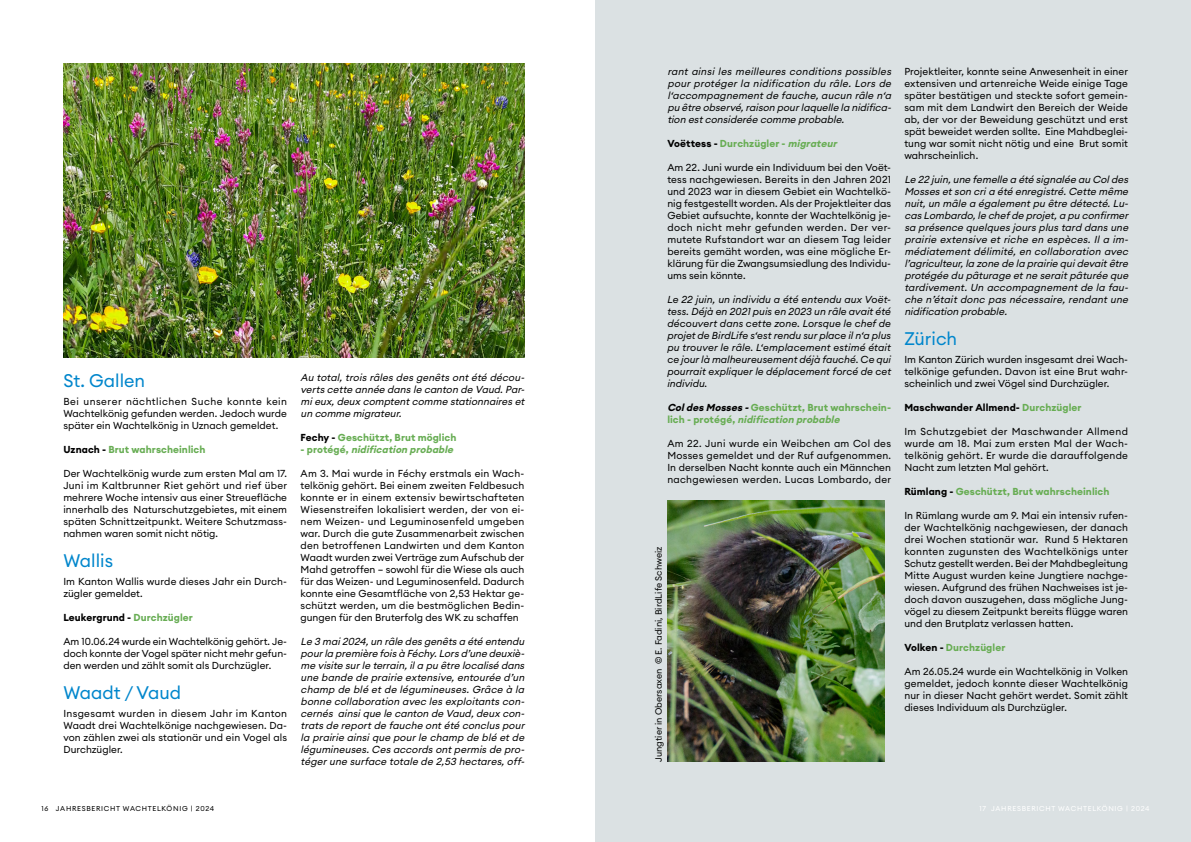
<style>
.page{position:relative;width:1191px;height:842px;background:#fff}
.page>*{position:absolute;margin:0;border:0;box-sizing:border-box;transform-origin:0 0}
.t1{font:18px "Euclid Circular A";color:#0086cc}
.t2{font:10px/12px "Euclid Circular A";letter-spacing:.005em;color:#000;text-align:justify}
.t3{font:italic 10px/12px "Euclid Circular A";color:#000;text-align:justify}
.t4{font:italic 10px/12px "Euclid Circular A";letter-spacing:.005em;color:#000;text-align:justify}
.t5{font:700 10px/12px "Euclid Circular A";letter-spacing:.005em;color:#68ad54}
.t6{font:700 10px "Euclid Circular A";letter-spacing:.005em;color:#000}
.t7{font:italic 700 10px "Euclid Circular A";color:#68ad54}
.t8{font:9px "Euclid Circular A";color:#040504}
.t9{font:7px "Euclid Circular A";letter-spacing:.1em;color:#000}
.t10{font:7px "Euclid Circular A";letter-spacing:.1em;color:#fff}
.s1{color:#000}
.s2{color:#68ad54}
.s3{font-style:normal}
.s4{font-style:italic}
.s5{font-style:italic;color:#000}
</style>
<div class="page">
<div style="left:595px;top:0;width:596px;height:842px;background:#dbe1e3"></div>
<img style="left:667px;top:500px;width:217px;height:262px">
<img style="left:64px;top:63px;width:460px;height:295px">
<h1 class="t1" style="left:63px;top:369px;width:83px">St. Gallen</h1>
<p class="t2" style="left:63px;top:395px;width:225px">Bei unserer nächtlichen Suche konnte kein Wachtelkönig gefunden werden. Jedoch wurde später ein Wachtelkönig in Uznach gemeldet.</p>
<p class="t5" style="left:63px;top:444px;width:144px"><span class="s1">Uznach -</span> Brut wahrscheinlich</p>
<p class="t2" style="left:63px;top:467px;width:225px">Der Wachtelkönig wurde zum ersten Mal am 17.<br>Juni im Kaltbrunner Riet gehört und rief über mehrere Woche intensiv aus einer Streuefläche innerhalb des Naturschutzgebietes, mit einem späten Schnittzeitpunkt. Weitere Schutzmass&shy;nahmen waren somit nicht nötig.</p>
<h1 class="t1" style="left:63px;top:549px;width:51px">Wallis</h1>
<p class="t2" style="left:63px;top:575px;width:225px">Im Kanton Wallis wurde dieses Jahr ein Durch&shy;zügler gemeldet.</p>
<p class="t6" style="left:63px;top:611px;width:131px">Leukergrund - <span class="s2">Durchzügler</span></p>
<p class="t2" style="left:63px;top:635px;width:225px">Am 10.06.24 wurde ein Wachtelkönig gehört. Je&shy;doch konnte der Vogel später nicht mehr gefun&shy;den werden und zählt somit als Durchzügler.</p>
<h1 class="t1" style="left:63px;top:681px;width:119px">Waadt / Vaud</h1>
<p class="t2" style="left:63px;top:707px;width:225px">Insgesamt wurden in diesem Jahr im Kanton Waadt drei Wachtelkönige nachgewiesen. Da&shy;von zählen zwei als stationär und ein Vogel als Durchzügler.</p>
<p class="t3" style="left:300px;top:371px;width:228px">Au total,trois râles des genêts ontété décou&shy;vertscette année dansle canton de Vaud.Par&shy;mieux,deux comptentcomme stationnaireset un comme migrateur.</p>
<p class="t5" style="left:300px;top:432px;width:157px"><span class="s1">Fechy -</span> Geschützt, Brut möglich</p>
<p class="t7" style="left:300px;top:443px;width:157px"><span class="s3">- p r o t é g é ,</span> nidification probable</p>
<p class="t2" style="left:300px;top:467px;width:225px">Am 3. Mai wurde in Féchy erstmals ein Wach&shy;telkönig gehört. Bei einem zweiten Feldbesuch konnte er in einem extensiv bewirtschafteten Wiesenstreifen lokalisiert werden, der von ei&shy;nem Weizen- und Leguminosenfeld umgeben war. Durch die gute Zusammenarbeit zwischen den betroffenen Landwirten und dem Kanton Waadt wurden zwei Verträge zum Aufschub der Mahd getroffen – sowohl für die Wiese als auch für das Weizen- und Leguminosenfeld. Dadurch konnte eine Gesamtfläche von 2,53 Hektar ge&shy;schützt werden, um die bestmöglichen Bedin&shy;gungen für den Bruterfolg des WK zu schaffen</p>
<p class="t3" style="left:300px;top:635px;width:228px">Le 3 mai2024,un râle desgenêtsa été entendu pourla première foisà Féchy.Lorsd’une deuxiè&shy;me visite surle terrain,ila pu être localisé dans une bande de prairie extensive,entourée d’un champ de blé etde légumineuses.Grâce à la bonne collaboration avec lesexploitantscon&shy;cernés ainsique le canton de Vaud,deux con&shy;tratsde reportde fauche ontété concluspour la prairie ainsique pourle champ de blé etde légumineuses.Cesaccordsontpermisde pro&shy;tégerune surface totale de 2,53 hectares,off-</p>
<p class="t3" style="left:667px;top:65px;width:228px">rant ainsi les meilleures conditions possibles pour protéger la nidification du râle. Lors de l‘accompagnementde fauche,aucun râle n‘a pu être observé,raison pourlaquelle la nidifica&shy;tion estconsiderée comme probable.</p>
<p class="t5" style="left:667px;top:138px;width:174px"><span class="s1">Voëttess -</span> Durchzügler - <span class="s4">migrateur</span></p>
<p class="t2" style="left:667px;top:161px;width:225px">Am 22. Juni wurde ein Individuum bei den Voët&shy;tess nachgewiesen. Bereits in den Jahren 2021 und 2023 war in diesem Gebiet ein Wachtelkö&shy;nig festgestellt worden. Als der Projektleiter das Gebiet aufsuchte, konnte der Wachtelkönig je&shy;doch nicht mehr gefunden werden. Der ver&shy;mutete Rufstandort war an diesem Tag leider bereits gemäht worden, was eine mögliche Er&shy;klärung für die Zwangsumsiedlung des Individu&shy;ums sein könnte.</p>
<p class="t4" style="left:667px;top:293px;width:225px">Le 22 juin, un individu a été entendu aux Voët&shy;tess. Déjà en 2021 puis en 2023 un râle avait été découvert dans cette zone. Lorsque le chef de projet de BirdLife s‘est rendu sur place il n‘a plus pu trouver le râle. L‘emplacement estimé était ce jour là malheureusement déjà fauché. Ce qui pourrait expliquer le déplacement forcé de cet individu.</p>
<p class="t5" style="left:667px;top:402px;width:225px"><span class="s5">ColdesMosses-</span>Geschützt, Brut wahrschein&shy;l i c h - p r o t é g é , <span class="s4">nidification probable</span></p>
<p class="t2" style="left:667px;top:437px;width:225px">Am 22. Juni wurde ein Weibchen am Col des Mosses gemeldet und der Ruf aufgenommen.<br>In derselben Nacht konnte auch ein Männchen nachgewiesen werden. Lucas Lombardo, der</p>
<p class="t8" style="left:652px;top:762px;width:217px;rotate:-90deg">Jungtier in Obersaxen © E. Fadini, BirdLife Schweiz</p>
<p class="t2" style="left:904px;top:65px;width:225px">Projektleiter, konnte seine Anwesenheit in einer extensiven und artenreiche Weide einige Tage später bestätigen und steckte sofort gemein&shy;sam mit dem Landwirt den Bereich der Weide ab, der vor der Beweidung geschützt und erst spät beweidet werden sollte. Eine Mahdbeglei&shy;tung war somit nicht nötig und eine Brut somit wahrscheinlich.</p>
<p class="t3" style="left:904px;top:173px;width:228px">Le 22 juin,une femelle a été signalée au Coldes Mossesetson cria été enregistré.Cette même nuit,un mâle a égalementpu être détecté.Lu&shy;casLombardo,le chefde projet,a pu confirmer sa présence quelquesjoursplustard dansune prairie extensive et riche en espèces. Il a im&shy;médiatement délimité,en collaboration avec l’agriculteur,la zone de la prairie quidevaitêtre protégée du pâturage etne seraitpâturée que tardivement.Un accompagnementde la fau&shy;che n’étaitdonc pas nécessaire,rendantune nidification probable.</p>
<h1 class="t1" style="left:904px;top:327px;width:54px">Zürich</h1>
<p class="t2" style="left:904px;top:353px;width:225px">Im Kanton Zürich wurden insgesamt drei Wach&shy;telkönige gefunden. Davon ist eine Brut wahr&shy;scheinlich und zwei Vögel sind Durchzügler.</p>
<p class="t6" style="left:904px;top:401px;width:179px">Maschwander Allmend- <span class="s2">Durchzügler</span></p>
<p class="t2" style="left:904px;top:425px;width:225px">Im Schutzgebiet der Maschwander Allmend wurde am 18. Mai zum ersten Mal der Wach&shy;telkönig gehört. Er wurde die darauffolgende Nacht zum letzten Mal gehört.</p>
<p class="t5" style="left:904px;top:486px;width:207px"><span class="s1">Rümlang -</span> Geschützt, Brut wahrscheinlich</p>
<p class="t2" style="left:904px;top:509px;width:225px">In Rümlang wurde am 9. Mai ein intensiv rufen&shy;der Wachtelkönig nachgewiesen, der danach drei Wochen stationär war. Rund 5 Hektaren konnten zugunsten des Wachtelkönigs unter Schutz gestellt werden. Bei der Mahdbegleitung Mitte August wurden keine Jungtiere nachge&shy;wiesen. Aufgrund des frühen Nachweises ist je&shy;doch davon auszugehen, dass mögliche Jung&shy;vögel zu diesem Zeitpunkt bereits flügge waren und den Brutplatz verlassen hatten.</p>
<p class="t5" style="left:904px;top:642px;width:102px"><span class="s1">Volken -</span> Durchzügler</p>
<p class="t2" style="left:904px;top:665px;width:225px">Am 26.05.24 wurde ein Wachtelkönig in Volken gemeldet, jedoch konnte dieser Wachtelkönig nur in dieser Nacht gehört werdet. Somit zählt dieses Individuum als Durchzügler.</p>
<p class="t9" style="left:41px;top:804px;width:174px">16 JAHRESBERICHT WACHTELKÖNIG | 2024</p>
<p class="t10" style="left:979px;top:804px;width:172px">17 JAHRESBERICHT WACHTELKÖNIG | 2024</p>
</div>
